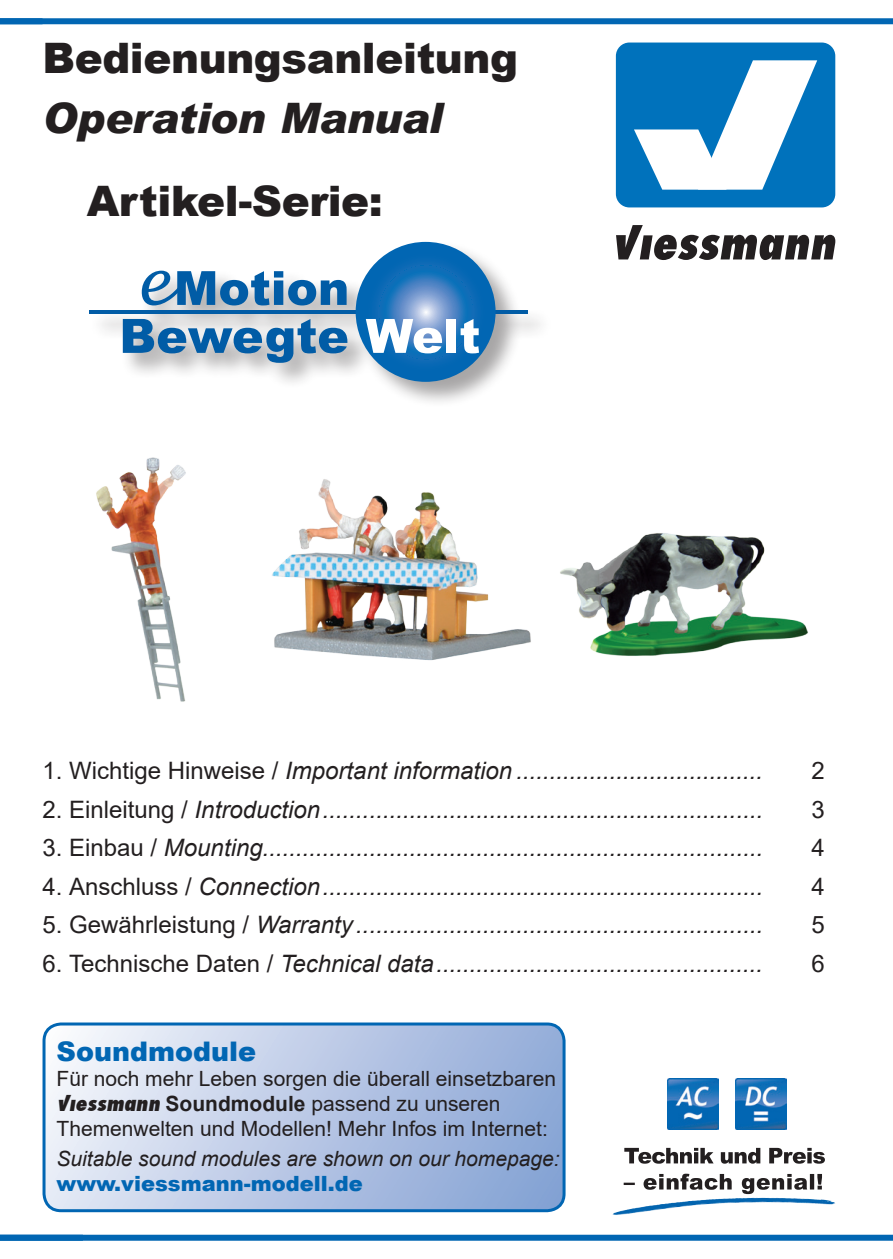
<style>
.page{position:relative;width:893px;height:1259px;background:#fff}
.page>*{position:absolute;margin:0;border:0;box-sizing:border-box;transform-origin:0 0}
.t1{font:900 42px "Arial";letter-spacing:-.01em;color:#231f20}
.t2{font:italic 900 42px "Arial";letter-spacing:-.01em;color:#231f20}
.t3{font:900 27px "Arial";color:#0166b3}
.t4{font:italic 24px "Arial";color:#231f20}
.t5{font:24px "Arial";color:#231f20}
.t6{font:21px/25.2px "Arial";color:#231f20}
.t7{font:italic 21px "Arial";color:#231f20}
.t8{font:900 21px "Arial";color:#0166b3}
.s1{font-style:normal}
.s2{font-family:"Viessmann Normal"}
.s3{font-weight:700}
</style>
<div class="page">
<svg style="left:624px;top:1147px;width:201px;height:16px"></svg>
<svg style="left:624px;top:1173px;width:198px;height:21px"></svg>
<div style="left:0;top:1235px;width:893px;height:5px;background:#0166b3"></div>
<div style="left:0;top:19px;width:893px;height:5px;background:#0166b3"></div>
<img style="left:613px;top:1197px;width:222px;height:18px">
<div style="left:616px;top:43px;width:219px;height:164px;background:#0072bc;border-radius:13px"></div>
<svg style="left:634px;top:60px;width:183px;height:130px"></svg>
<svg style="left:616px;top:225px;width:219px;height:35px"></svg>
<div style="left:89px;top:241px;width:464px;height:167px;background:#231f20;opacity:.4"></div>
<svg style="left:123px;top:319px;width:224px;height:44px;background:#7da3c2"></svg>
<svg style="left:142px;top:271px;width:205px;height:34px"></svg>
<hr style="left:89px;top:310px;width:438px;height:3px;background:#015ca6">
<svg style="left:356px;top:242px;width:140px;height:140px;background:#1e73ba"></svg>
<svg style="left:366px;top:319px;width:76px;height:34px"></svg>
<div style="left:447px;top:319px;width:9px;height:34px;background:#fff"></div>
<svg style="left:461px;top:319px;width:18px;height:34px"></svg>
<img style="left:560px;top:533px;width:248px;height:123px">
<img style="left:272px;top:479px;width:259px;height:182px">
<img style="left:96px;top:457px;width:90px;height:245px">
<img style="left:668px;top:1078px;width:51px;height:51px">
<img style="left:735px;top:1078px;width:51px;height:51px">
<svg style="left:44px;top:1026px;width:518px;height:184px;background:#bbcae6"></svg>
<div style="left:43px;top:1022px;width:523px;height:190px;border:3px solid #0166b3;border-radius:17px"></div>
<h1 class="t1" style="left:43px;top:27px;width:477px">Bedienungsanleitung</h1>
<h1 class="t2" style="left:43px;top:92px;width:402px">Operation Manual</h1>
<h1 class="t1" style="left:87px;top:171px;width:298px">Artikel-Serie:</h1>
<p class="t4" style="left:43px;top:755px;width:722px"><span class="s1">1. Wichtige Hinweise /</span> Important information .....................................</p>
<p class="t5" style="left:812px;top:754px;width:15px">2</p>
<p class="t4" style="left:43px;top:793px;width:722px"><span class="s1">2. Einleitung /</span> Introduction..................................................................</p>
<p class="t5" style="left:812px;top:792px;width:15px">3</p>
<p class="t4" style="left:43px;top:832px;width:722px"><span class="s1">3. Einbau /</span> Mounting...........................................................................</p>
<p class="t5" style="left:812px;top:831px;width:15px">4</p>
<p class="t4" style="left:43px;top:870px;width:722px"><span class="s1">4. Anschluss /</span> Connection..................................................................</p>
<p class="t5" style="left:812px;top:869px;width:15px">4</p>
<p class="t4" style="left:43px;top:909px;width:722px"><span class="s1">5. Gewährleistung /</span> Warranty .............................................................</p>
<p class="t5" style="left:812px;top:908px;width:15px">5</p>
<p class="t4" style="left:43px;top:947px;width:722px"><span class="s1">6. Technische Daten /</span> Technical data.................................................</p>
<p class="t5" style="left:812px;top:946px;width:15px">6</p>
<p class="t3" style="left:57px;top:1031px;width:201px">Soundmodule</p>
<p class="t6" style="left:57px;top:1065px;width:501px">Für noch mehr Leben sorgen die überall einsetzbaren<br><span class="s2">Viessmann</span> <span class="s3">Soundmodule</span> passend zu unseren<br>Themenwelten und Modellen! Mehr Infos im Internet:</p>
<p class="t7" style="left:57px;top:1144px;width:505px">Suitable sound modules are shown on our homepage:</p>
<p class="t8" style="left:57px;top:1168px;width:308px">www.viessmann-modell.de</p>
</div>
